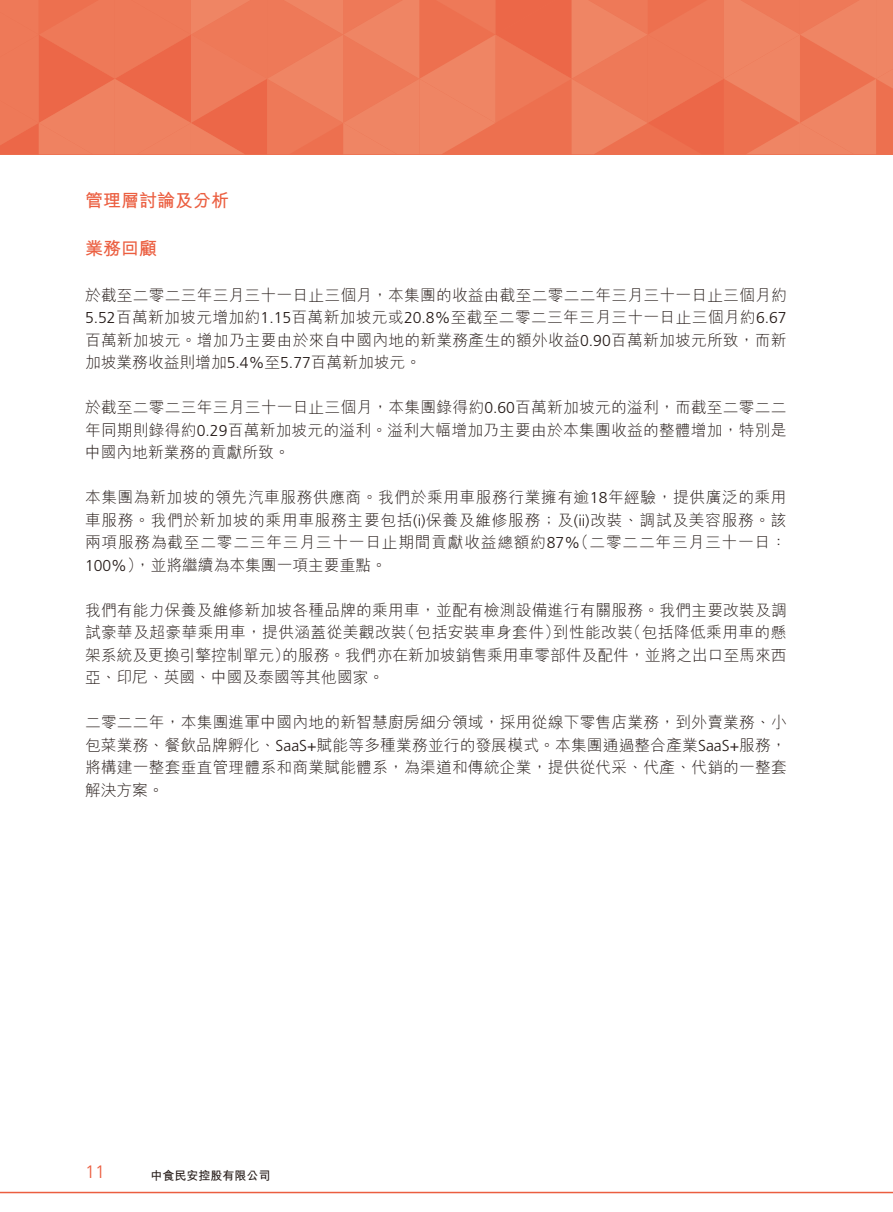
<style>
.page{position:relative;width:893px;height:1212px;background:#fff}
.page>*{position:absolute;margin:0;border:0;box-sizing:border-box;transform-origin:0 0}
.t1{font:700 18px "M Hei HK";color:#eb5e40}
.t2{font:300 18px "Frutiger LT Std";color:#eb5e40}
.t3{font:300 15.75px/22.5px "M Hei HK";letter-spacing:.015em;color:#231916;text-align:justify}
.t4{font:700 12px "M Hei HK";color:#231916}
.s1{font-family:"Frutiger LT Std"}
</style>
<div class="page">
<hr style="left:0;top:1192px;width:893px;height:1px;background:#eb5e40">
<svg style="left:0;top:0;width:893px;height:154px"></svg>
<p class="t1" style="left:85px;top:188px;width:145px">管理層討論及分析</p>
<p class="t1" style="left:85px;top:236px;width:73px">業務回顧</p>
<p class="t3" style="left:85px;top:283px;width:703px">於截至二零二三年三月三十一日止三個月，本集團的收益由截至二零二二年三月三十一日止三個月約<span class="s1">5.52</span>百萬新加坡元增加約<span class="s1">1.15</span>百萬新加坡元或<span class="s1">20.8%</span>至截至二零二三年三月三十一日止三個月約<span class="s1">6.67</span>百萬新加坡元。增加乃主要由於來自中國內地的新業務產生的額外收益<span class="s1">0.90</span>百萬新加坡元所致，而新加坡業務收益則增加<span class="s1">5.4%</span>至<span class="s1">5.77</span>百萬新加坡元。</p>
<p class="t3" style="left:85px;top:396px;width:703px">於截至二零二三年三月三十一日止三個月，本集團錄得約<span class="s1">0.60</span>百萬新加坡元的溢利，而截至二零二二年同期則錄得約<span class="s1">0.29</span>百萬新加坡元的溢利。溢利大幅增加乃主要由於本集團收益的整體增加，特別是中國內地新業務的貢獻所致。</p>
<p class="t3" style="left:85px;top:486px;width:703px">本集團為新加坡的領先汽車服務供應商。我們於乘用車服務行業擁有逾<span class="s1">18</span>年經驗，提供廣泛的乘用車服務。我們於新加坡的乘用車服務主要包括<span class="s1">(i)</span>保養及維修服務；及<span class="s1">(ii)</span>改裝、調試及美容服務。該兩項服務為截至二零二三年三月三十一日止期間貢獻收益總額約<span class="s1">87%</span>（二零二二年三月三十一日：<span class="s1">100%</span>），並將繼續為本集團一項主要重點。</p>
<p class="t3" style="left:85px;top:598px;width:703px">我們有能力保養及維修新加坡各種品牌的乘用車，並配有檢測設備進行有關服務。我們主要改裝及調試豪華及超豪華乘用車，提供涵蓋從美觀改裝（包括安裝車身套件）到性能改裝（包括降低乘用車的懸架系統及更換引擎控制單元）的服務。我們亦在新加坡銷售乘用車零部件及配件，並將之出口至馬來西亞、印尼、英國、中國及泰國等其他國家。</p>
<p class="t3" style="left:85px;top:711px;width:703px">二零二二年，本集團進軍中國內地的新智慧廚房細分領域，採用從線下零售店業務，到外賣業務、小包菜業務、餐飲品牌孵化、<span class="s1">SaaS+</span>賦能等多種業務並行的發展模式。本集團通過整合產業<span class="s1">SaaS+</span>服務，將構建一整套垂直管理體系和商業賦能體系，為渠道和傳統企業，提供從代采、代產、代銷的一整套解決方案。</p>
<p class="t2" style="left:85px;top:1162px;width:22px">11</p>
<p class="t4" style="left:150px;top:1166px;width:122px">中食民安控股有限公司</p>
</div>
